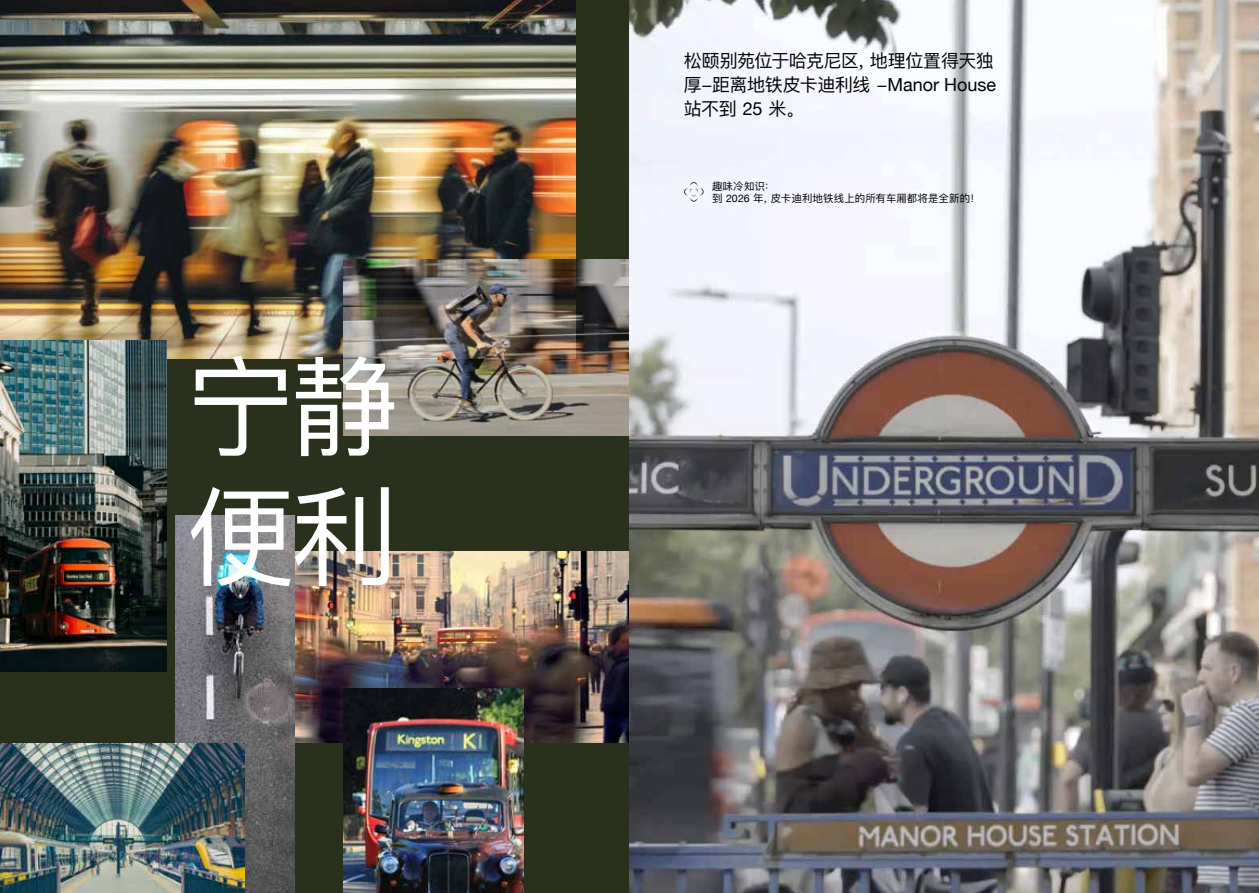
<style>
.page{position:relative;width:1259px;height:893px;background:#29311d}
.page>*{position:absolute;margin:0;border:0;box-sizing:border-box;transform-origin:0 0}
.t1{font:108px/129.6px "Ping Fang SC";color:#fff}
.t2{font:18px/24px "Ping Fang SC";letter-spacing:-.025em;color:#000}
.t3{font:10.5px/12.6px "Ping Fang SC";color:#000}
.s1{font-family:"Helvetica Neue"}
</style>
<div class="page">
<img style="left:294px;top:552px;width:335px;height:191px">
<img style="left:176px;top:516px;width:118px;height:377px">
<img style="left:0;top:0;width:575px;height:358px">
<img style="left:343px;top:259px;width:286px;height:176px">
<img style="left:343px;top:689px;width:180px;height:204px">
<img style="left:629px;top:0;width:630px;height:893px">
<svg style="left:684px;top:182px;width:20px;height:20px"></svg>
<img style="left:0;top:341px;width:167px;height:331px">
<img style="left:0;top:743px;width:244px;height:150px">
<h1 class="t1" style="left:187px;top:341px;width:214px">宁静便利</h1>
<p class="t2" style="left:684px;top:48px;width:314px">松颐别苑位于哈克尼区，地理位置得天独厚-距离地铁皮卡迪利线 -<span class="s1">Manor House</span>站不到 <span class="s1">25</span> 米。</p>
<p class="t3" style="left:712px;top:179px;width:270px">趣味冷知识：<br>到 <span class="s1">2026</span> 年，皮卡迪利地铁线上的所有车厢都将是全新的！</p>
</div>
